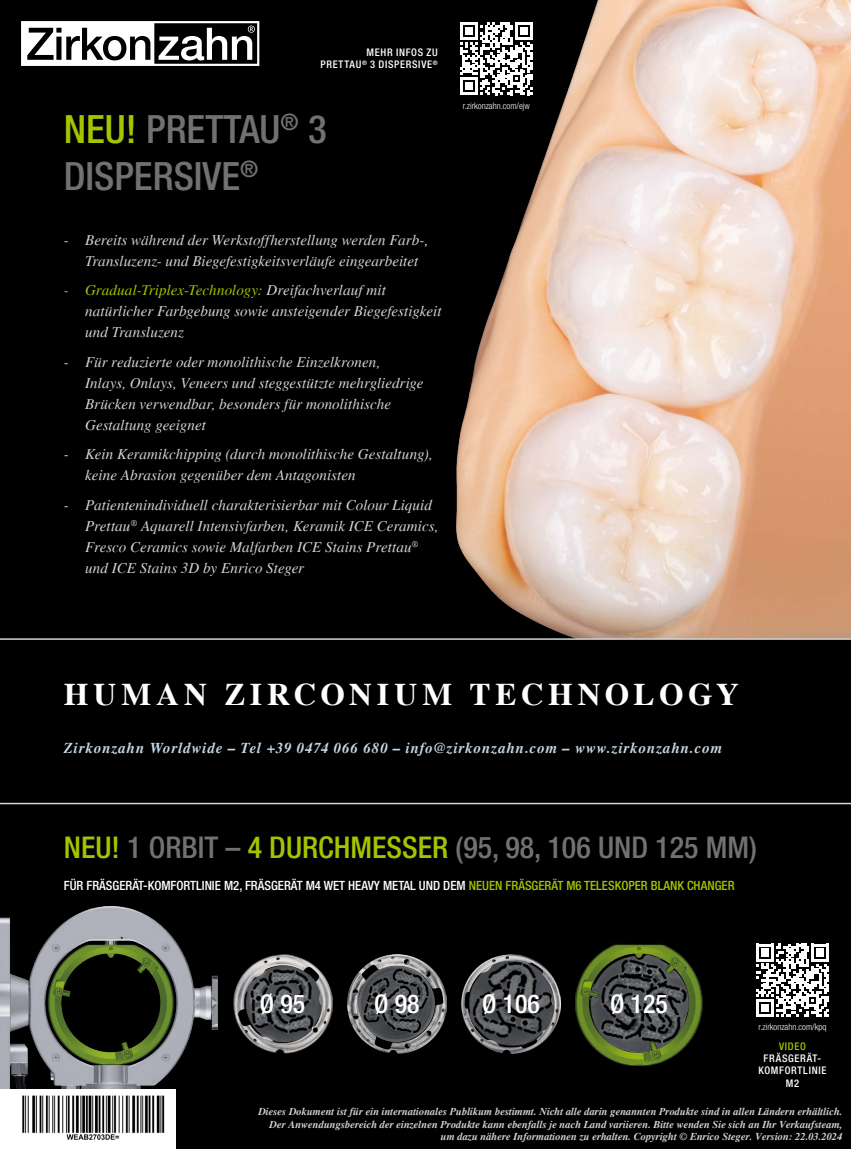
<style>
.page{position:relative;width:851px;height:1149px;background:#fff}
.page>*{position:absolute;margin:0;border:0;box-sizing:border-box;transform-origin:0 0}
.t1{font:500 condensed 39px/46.8px "Helvetica Neue LT Std";color:#707172}
.t2{font:700 31.5px "Times";letter-spacing:.145em;color:#fff}
.t3{font:500 condensed 30px "Helvetica Neue LT Std";color:#707172}
.t4{font:500 condensed 25.8px "Helvetica Neue LT Std";color:#fff}
.t5{font:italic 15px/21px "Times";letter-spacing:.005em;color:#d1d6da}
.t6{font:italic 700 15px "Times";letter-spacing:.06em;color:#c5d7e4}
.t7{font:500 condensed 12.75px "Helvetica Neue LT Std";color:#fff}
.t8{font:italic 700 10.5px/12.6px "Times";color:#d1d6da;text-align:right}
.t9{font:500 condensed 10.5px/12px "Helvetica Neue LT Std";letter-spacing:.065em;color:#fff;text-align:center}
.t10{font:500 condensed 10.5px "Helvetica Neue LT Std";letter-spacing:.065em;color:#a4c400}
.t11{font:300 condensed 9px "Helvetica Neue LT Std";color:#fff}
.s1{color:#a4c400}
</style>
<div class="page">
<div style="left:0;top:0;width:850px;height:1148px;background:#000"></div>
<img style="left:456px;top:0;width:394px;height:638px">
<svg style="left:21px;top:21px;width:238px;height:45px"></svg>
<div style="left:108px;top:40px;width:13px;height:16px;background:#fff;border-radius:50%"></div>
<img style="left:0;top:906px;width:218px;height:183px">
<img style="left:461px;top:954px;width:99px;height:98px">
<img style="left:233px;top:954px;width:99px;height:98px">
<img style="left:347px;top:954px;width:99px;height:98px">
<img style="left:575px;top:944px;width:127px;height:121px">
<svg style="left:0;top:638px;width:850px;height:166px"></svg>
<div style="left:0;top:1089px;width:175px;height:59px;background:#fff"></div>
<img style="left:22px;top:1095px;width:143px;height:45px">
<svg style="left:460px;top:22px;width:72px;height:73px"></svg>
<svg style="left:756px;top:943px;width:72px;height:73px"></svg>
<p class="t9" style="left:320px;top:46px;width:119px;text-align:right">MEHR INFOS ZU<br>PRETTAU<sup>®</sup> 3 DISPERSIVE<sup>®</sup></p>
<h1 class="t1" style="left:64px;top:105px;width:264px"><span class="s1">NEU!</span> PRETTAU<sup>®</sup> 3<br>DISPERSIVE<sup>®</sup></h1>
<p class="t5" style="left:85px;top:229px;width:345px;text-indent:-21px">- Bereits während der Werkstoffherstellung werden Farb-,<br>Transluzenz- und Biegefestigkeitsverläufe eingearbeitet</p>
<p class="t5" style="left:85px;top:280px;width:358px;text-indent:-21px"><span class="s1">- Gradual-Triplex-Technology:</span> Dreifachverlauf mit natürlicher Farbgebung sowie ansteigender Biegefestigkeit und Transluzenz</p>
<p class="t5" style="left:85px;top:351px;width:340px;text-indent:-21px">- Für reduzierte oder monolithische Einzelkronen, Inlays, Onlays, Veneers und steggestützte mehrgliedrige Brücken verwendbar, besonders für monolithische Gestaltung geeignet</p>
<p class="t5" style="left:85px;top:444px;width:349px;text-indent:-21px">- Kein Keramikchipping (durch monolithische Gestaltung), keine Abrasion gegenüber dem Antagonisten</p>
<p class="t5" style="left:85px;top:494px;width:355px;text-indent:-21px">- Patientenindividuell charakterisierbar mit Colour Liquid Prettau<sup>®</sup> Aquarell Intensivfarben, Keramik ICE Ceramics, Fresco Ceramics sowie Malfarben ICE Stains Prettau<sup>® </sup>und ICE Stains 3D by Enrico Steger</p>
<p class="t11" style="left:463px;top:100px;width:68px">r.zirkonzahn.com/ejw</p>
<h2 class="t2" style="left:64px;top:675px;width:676px">HUMAN ZIRCONIUM TECHNOLOGY</h2>
<p class="t6" style="left:64px;top:738px;width:660px">Zirkonzahn Worldwide – Tel +39 0474 066 680 – info@zirkonzahn.com – www.zirkonzahn.com</p>
<h3 class="t3" style="left:64px;top:828px;width:694px"><span class="s1">NEU!</span> 1 ORBIT – <span class="s1">4 DURCHMESSER</span> (95, 98, 106 UND 125 MM)</h3>
<p class="t7" style="left:64px;top:877px;width:672px">FÜR FRÄSGERÄT-KOMFORTLINIE M2, FRÄSGERÄT M4 WET HEAVY METAL UND DEM <span class="s1">NEUEN FRÄSGERÄT M6 TELESKOPER BLANK CHANGER</span></p>
<h3 class="t4" style="left:260px;top:987px;width:47px">Ø 95</h3>
<h3 class="t4" style="left:374px;top:987px;width:47px">Ø 98</h3>
<h3 class="t4" style="left:482px;top:987px;width:59px">Ø 106</h3>
<h3 class="t4" style="left:610px;top:987px;width:59px">Ø 125</h3>
<p class="t11" style="left:758px;top:1021px;width:69px">r.zirkonzahn.com/kpq</p>
<p class="t10" style="left:778px;top:1040px;width:28px">VIDEO</p>
<p class="t9" style="left:758px;top:1052px;width:69px">FRÄSGERÄT-<br>KOMFORTLINIE<br>M2</p>
<p class="t8" style="left:258px;top:1105px;width:585px">Dieses Dokument ist für ein internationales Publikum bestimmt. Nicht alle darin genannten Produkte sind in allen Ländern erhältlich.<br>Der Anwendungsbereich der einzelnen Produkte kann ebenfalls je nach Land variieren. Bitte wenden Sie sich an Ihr Verkaufsteam, um dazu nähere Informationen zu erhalten. Copyright © Enrico Steger. Version: 22.03.2024</p>
</div>
